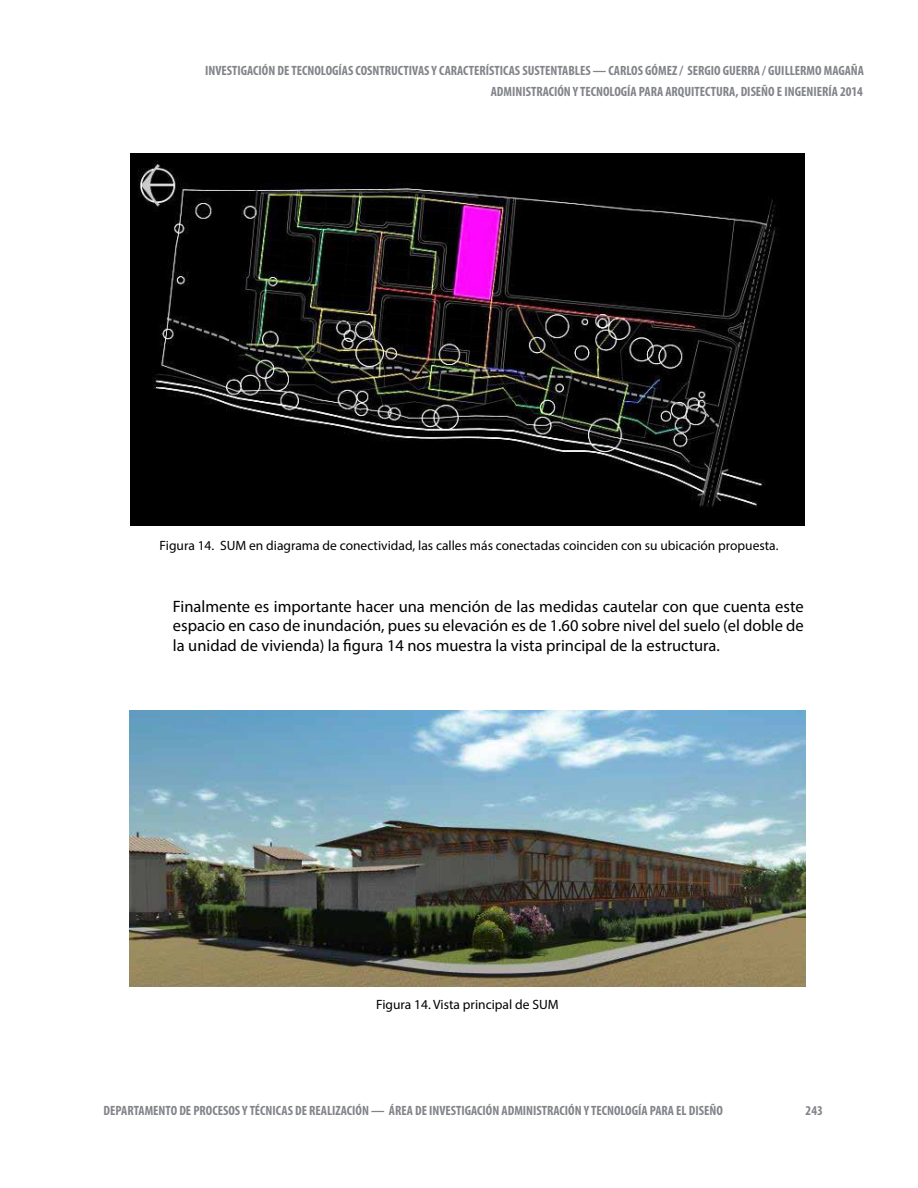
<style>
.page{position:relative;width:918px;height:1188px;background:#fff}
.page>*{position:absolute;margin:0;border:0;box-sizing:border-box;transform-origin:0 0}
.t1{font:16.5px/19.8px "Myriad Pro";color:#000;text-align:justify}
.t2{font:700 condensed 13.5px/20.7px "Myriad Pro";color:#82848a;text-align:right}
.t3{font:13.5px "Myriad Pro";color:#000}
</style>
<div class="page">
<img style="left:130px;top:154px;width:674px;height:371px">
<img style="left:130px;top:711px;width:675px;height:276px">
<p class="t2" style="left:205px;top:60px;width:660px">INVESTIGACIÓN DE TECNOLOGÍAS COSNTRUCTIVAS Y CARACTERÍSTICAS SUSTENTABLES — CARLOS GÓMEZ / SERGIO GUERRA / GUILLERMO MAGAÑA<br>ADMINISTRACIÓN Y TECNOLOGÍA PARA ARQUITECTURA, DISEÑO E INGENIERÍA 2014</p>
<p class="t3" style="left:160px;top:537px;width:620px">Figura 14. SUM en diagrama de conectividad, las calles más conectadas coinciden con su ubicación propuesta.</p>
<p class="t1" style="left:173px;top:596px;width:632px">Finalmente es importante hacer una mención de las medidas cautelar con que cuenta este espacio en caso de inundación, pues su elevación es de 1.60 sobre nivel del suelo (el doble de la unidad de vivienda) la figura 14 nos muestra la vista principal de la estructura.</p>
<p class="t3" style="left:376px;top:996px;width:184px">Figura 14. Vista principal de SUM</p>
<p class="t2" style="left:104px;top:1100px;width:621px">DEPARTAMENTO DE PROCESOS Y TÉCNICAS DE REALIZACIÓN — ÁREA DE INVESTIGACIÓN ADMINISTRACIÓN Y TECNOLOGÍA PARA EL DISEÑO</p>
<p class="t2" style="left:806px;top:1100px;width:19px">243</p>
</div>
